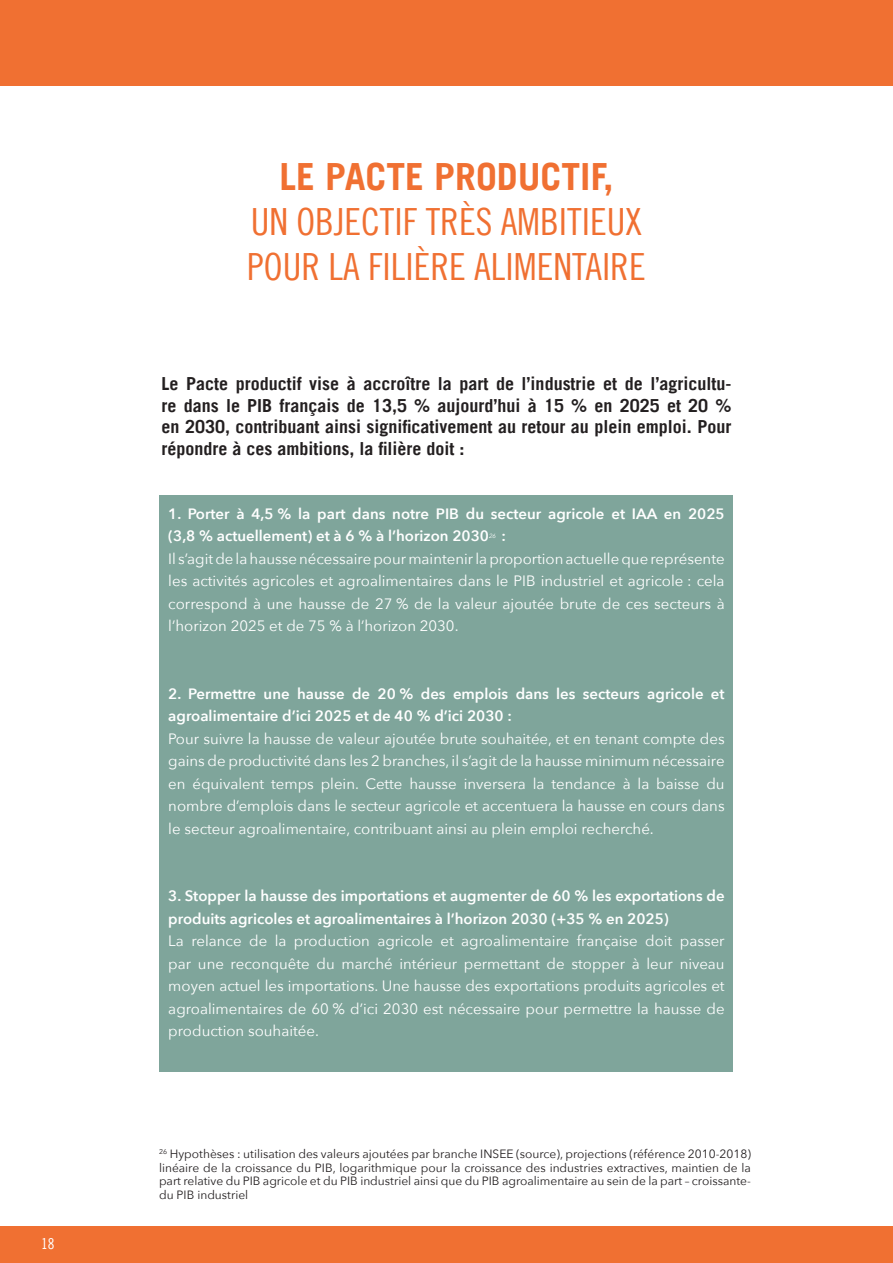
<style>
.page{position:relative;width:893px;height:1263px;background:#fff}
.page>*{position:absolute;margin:0;border:0;box-sizing:border-box;transform-origin:0 0}
.T1{font:37.5px/45px "Trade Gothic LT Cond Eighteen";color:#f07032;text-align:center}
.T3{font:700 18px/21.6px "Trade Gothic LT";color:#231f20;text-align:justify}
.TEXTE{font:15px/22.5px "Avenir Next";color:#fff;text-align:justify}
.TEXTE-2{font:600 15px/22.5px "Avenir Next";color:#fff}
.t1{font:15px "Trade Gothic LT Cond Eighteen";color:#fff}
.TEXTE-3{font:12px/13.5px "Avenir Next";color:#231f20;text-align:justify}
.TEXTE-4{font:italic 6.15px "Avenir Next";color:#fff}
.s1{font-family:"Trade Gothic LT";font-weight:700}
</style>
<div class="page">
<div style="left:0;top:1226px;width:893px;height:37px;background:#f07032"></div>
<div style="left:160px;top:495px;width:573px;height:577px;background:#7fa59b"></div>
<div style="left:0;top:0;width:893px;height:85px;background:#f07032"></div>
<p class="t1" style="left:41px;top:1234px;width:15px">18</p>
<p class="T1" style="left:247px;top:154px;width:400px"><span class="s1">LE PACTE PRODUCTIF,<br></span>UN OBJECTIF TRÈS AMBITIEUX<br>POUR LA FILIÈRE ALIMENTAIRE</p>
<p class="T3" style="left:162px;top:372px;width:571px">Le Pacte productif vise à accroître la part de l’industrie et de l’agricultu&shy;re dans le PIB français de 13,5 % aujourd’hui à 15 % en 2025 et 20 % en 2030, contribuant ainsi significativement au retour au plein emploi. Pour répondre à ces ambitions, la filière doit :</p>
<p class="TEXTE-2" style="left:168px;top:502px;width:558px">1. Porter à 4,5 % la part dans notre PIB du secteur agricole et IAA en 2025 (3,8 % actuellement) et à 6 % à l’horizon 2030</p>
<p class="TEXTE-4" style="left:489px;top:531px;width:9px">26</p>
<p class="TEXTE-2" style="left:501px;top:525px;width:6px">:</p>
<p class="TEXTE" style="left:168px;top:547px;width:558px">Il s’agit de la hausse nécessaire pour maintenir la proportion actuelle que représente les activités agricoles et agroalimentaires dans le PIB industriel et agricole : cela correspond à une hausse de 27 % de la valeur ajoutée brute de ces secteurs à l’horizon 2025 et de 75 % à l’horizon 2030.</p>
<p class="TEXTE-2" style="left:168px;top:682px;width:558px">2. Permettre une hausse de 20 % des emplois dans les secteurs agricole et agroalimentaire d’ici 2025 et de 40 % d’ici 2030 :</p>
<p class="TEXTE" style="left:168px;top:727px;width:558px">Pour suivre la hausse de valeur ajoutée brute souhaitée, et en tenant compte des gains de productivité dans les 2 branches, il s’agit de la hausse minimum nécessaire en équivalent temps plein. Cette hausse inversera la tendance à la baisse du nombre d’emplois dans le secteur agricole et accentuera la hausse en cours dans le secteur agroalimentaire, contribuant ainsi au plein emploi recherché.</p>
<p class="TEXTE-2" style="left:168px;top:885px;width:558px">3. Stopper la hausse des importations et augmenter de 60 % les exportations de produits agricoles et agroalimentaires à l’horizon 2030 (+35 % en 2025)</p>
<p class="TEXTE" style="left:168px;top:929px;width:558px">La relance de la production agricole et agroalimentaire française doit passer par une reconquête du marché intérieur permettant de stopper à leur niveau moyen actuel les importations. Une hausse des exportations produits agricoles et agroalimentaires de 60 % d’ici 2030 est nécessaire pour permettre la hausse de production souhaitée.</p>
<p class="TEXTE-3" style="left:159px;top:1147px;width:593px"><sup>26</sup> Hypothèses : utilisation des valeurs ajoutées par branche INSEE (source), projections (référence 2010-2018) linéaire de la croissance du PIB, logarithmique pour la croissance des industries extractives, maintien de la part relative du PIB agricole et du PIB industriel ainsi que du PIB agroalimentaire au sein de la part – croissante&shy;du PIB industriel</p>
</div>
